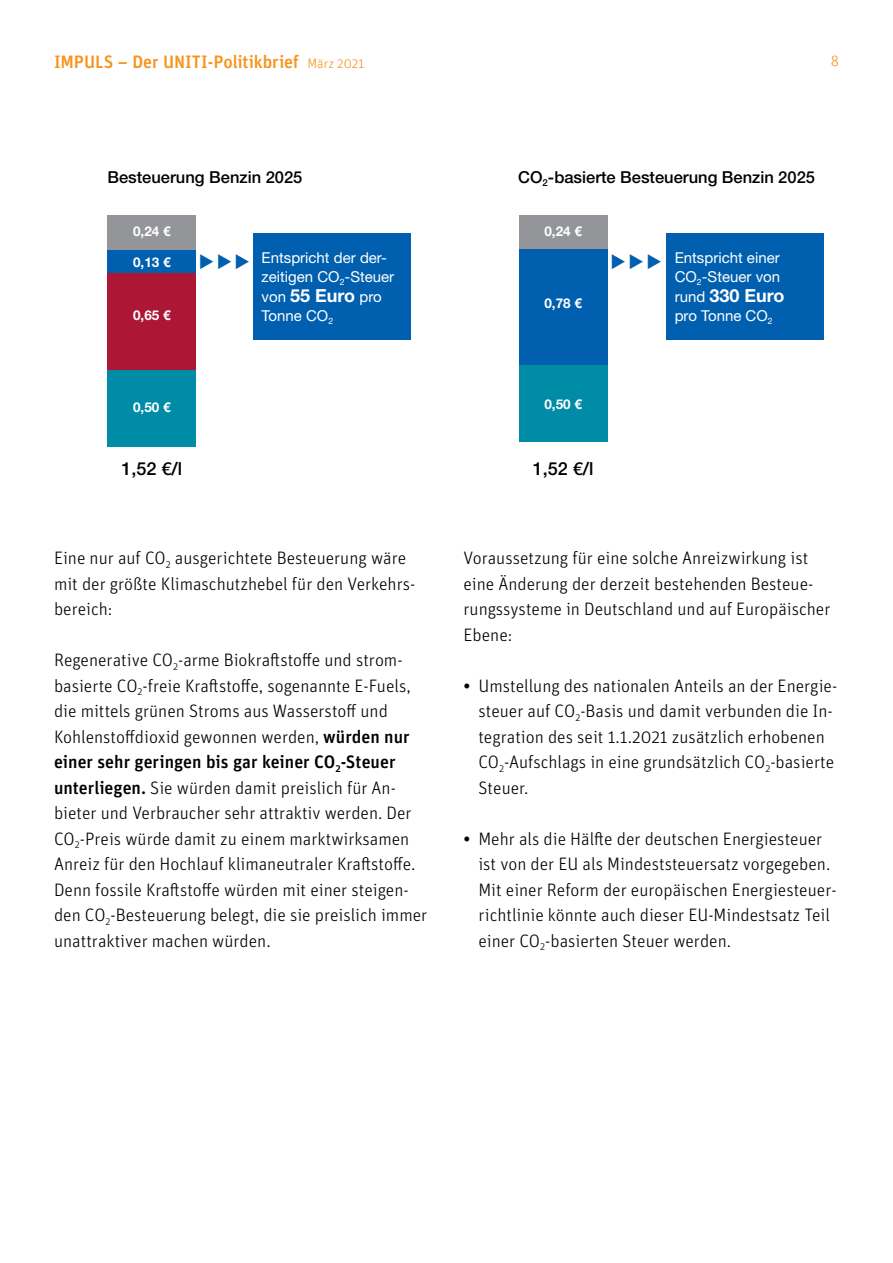
<style>
.page{position:relative;width:893px;height:1263px;background:#fff}
.page>*{position:absolute;margin:0;border:0;box-sizing:border-box;transform-origin:0 0}
.t1{font:300 18px/25.5px "Unit OT";color:#000}
.t2{font:500 18px "Unit OT";letter-spacing:-.005em;color:#f7941d}
.t3{font:500 18px "Helvetica Neue LT Pro";color:#000}
.t4{font:700 18px "Helvetica Neue LT Pro";color:#fff}
.t5{font:18px "Wingdings 3";color:#0060af}
.t6{font:500 16.5px "Helvetica Neue LT Pro";color:#000}
.t7{font:15px/19.5px "Helvetica Neue LT Pro";color:#fff}
.t8{font:300 15px "Unit OT";color:#f7941d}
.t9{font:700 13.5px "Helvetica Neue LT Pro";color:#fff}
.s1{font-weight:300;font-size:13.5px}
.s2{font-weight:400;font-size:15px}
.s3{font-weight:700;font-size:18px}
.s4{font-weight:500}
</style>
<div class="page">
<div style="left:107px;top:215px;width:89px;height:35px;background:#939598"></div>
<div style="left:107px;top:250px;width:89px;height:23px;background:#0060af"></div>
<div style="left:107px;top:273px;width:89px;height:97px;background:#ad1634"></div>
<div style="left:107px;top:370px;width:89px;height:77px;background:#008ba6"></div>
<div style="left:519px;top:215px;width:89px;height:35px;background:#939598"></div>
<div style="left:519px;top:250px;width:89px;height:115px;background:#0060af"></div>
<div style="left:519px;top:365px;width:89px;height:77px;background:#008ba6"></div>
<div style="left:253px;top:234px;width:157px;height:106px;background:#0060af"></div>
<div style="left:666px;top:234px;width:157px;height:106px;background:#0060af"></div>
<p class="t2" style="left:54px;top:50px;width:312px">IMPULS – Der UNITI-Politikbrief <span class="s1">März 2021</span></p>
<p class="t8" style="left:831px;top:52px;width:10px">8</p>
<p class="t6" style="left:107px;top:167px;width:197px">Besteuerung Benzin 2025</p>
<p class="t6" style="left:518px;top:167px;width:298px">CO<sub>2</sub>-basierte Besteuerung Benzin 2025</p>
<p class="t9" style="left:133px;top:223px;width:39px">0,24 €</p>
<p class="t9" style="left:133px;top:254px;width:39px">0,13 €</p>
<p class="t9" style="left:133px;top:307px;width:39px">0,65 €</p>
<p class="t9" style="left:544px;top:223px;width:39px">0,24 €</p>
<p class="t5" style="left:199px;top:251px;width:53px">◆◆◆</p>
<p class="t7" style="left:675px;top:247px;width:107px">Entspricht einer<br>CO<sub>2</sub>-Steuer von</p>
<p class="t4" style="left:675px;top:284px;width:111px"><span class="s2">rund</span> 330 Euro</p>
<p class="t7" style="left:675px;top:306px;width:99px">pro Tonne CO<sub>2</sub></p>
<p class="t7" style="left:262px;top:247px;width:134px">Entspricht der der&shy;zeitigen CO<sub>2</sub>-Steuer von <span class="s3">55 Euro</span> pro<br>Tonne CO<sub>2</sub></p>
<p class="t5" style="left:611px;top:252px;width:53px">◆◆◆</p>
<p class="t9" style="left:544px;top:295px;width:39px">0,78 €</p>
<p class="t9" style="left:133px;top:398px;width:39px">0,50 €</p>
<p class="t3" style="left:122px;top:458px;width:62px">1,52 €/l</p>
<p class="t9" style="left:544px;top:396px;width:39px">0,50 €</p>
<p class="t3" style="left:533px;top:458px;width:62px">1,52 €/l</p>
<p class="t1" style="left:54px;top:545px;width:363px">Eine nur auf CO<sub>2</sub> ausgerichtete Besteuerung wäre mit der größte Klimaschutzhebel für den Verkehrs&shy;bereich:</p>
<p class="t1" style="left:54px;top:647px;width:375px">Regenerative CO<sub>2</sub>-arme Biokraftstoffe und strom&shy;basierte CO<sub>2</sub>-freie Kraftstoffe, sogenannte E-Fuels, die mittels grünen Stroms aus Wasserstoff und Kohlenstoffdioxid gewonnen werden, <span class="s4">würden nur einer sehr geringen bis gar keiner CO</span><sub>2</sub><span class="s4">-Steuer unterliegen.</span> Sie würden damit preislich für An&shy;bieter und Verbraucher sehr attraktiv werden. Der CO<sub>2</sub>-Preis würde damit zu einem marktwirksamen Anreiz für den Hochlauf klimaneutraler Kraftstoffe.<br>Denn fossile Kraftstoffe würden mit einer steigen&shy;den CO<sub>2</sub>-Besteuerung belegt, die sie preislich immer unattraktiver machen würden.</p>
<p class="t1" style="left:463px;top:545px;width:368px">Voraussetzung für eine solche Anreizwirkung ist eine Änderung der derzeit bestehenden Besteue&shy;rungssysteme in Deutschland und auf Europäischer Ebene:</p>
<p class="t1" style="left:478px;top:673px;width:360px;text-indent:-15px"><span class="s4">•</span> Umstellung des nationalen Anteils an der Energie&shy;steuer auf CO<sub>2</sub>-Basis und damit verbunden die In&shy;tegration des seit 1.1.2021 zusätzlich erhobenen CO<sub>2</sub>-Aufschlags in eine grundsätzlich CO<sub>2</sub>-basierte Steuer.</p>
<p class="t1" style="left:478px;top:826px;width:360px;text-indent:-15px"><span class="s4">•</span> Mehr als die Hälfte der deutschen Energiesteuer ist von der EU als Mindeststeuersatz vorgegeben.<br>Mit einer Reform der europäischen Energiesteuer&shy;richtlinie könnte auch dieser EU-Mindestsatz Teil einer CO<sub>2</sub>-basierten Steuer werden.</p>
</div>
